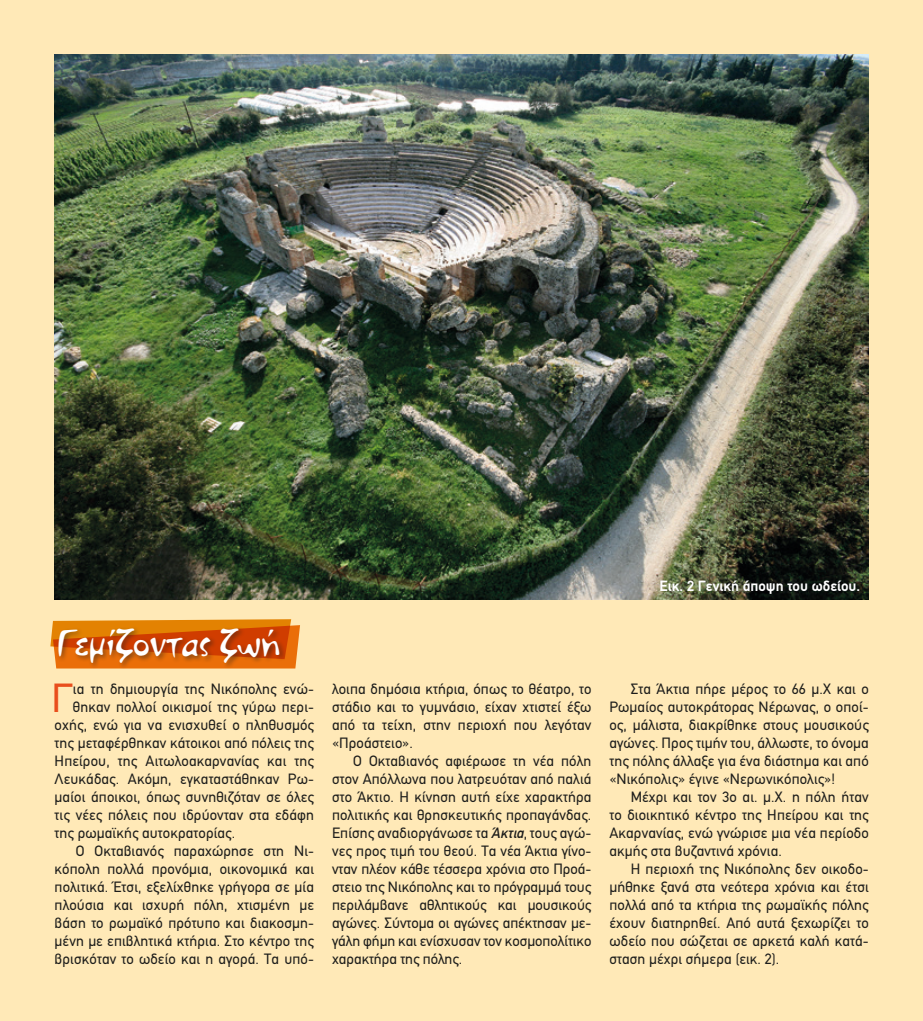
<style>
.page{position:relative;width:923px;height:1021px;background:#fff}
.page>*{position:absolute;margin:0;border:0;box-sizing:border-box;transform-origin:0 0}
.t1{font:40.8px "PF Din Text";color:#e94e1c}
.t2{font:36px "PF Plasmatic";color:#fff}
.t3{font:15px/18px "PF Din Text";letter-spacing:.01em;color:#1d1d1b;text-align:justify}
.t4{font:700 15px "PF Din Text";color:#fff}
.s1{font-weight:500;font-style:italic}
</style>
<div class="page">
<div style="left:0;top:0;width:923px;height:1020px;background:#ffe9b7"></div>
<svg style="left:50px;top:619px;width:250px;height:49px"></svg>
<div style="left:56px;top:626px;width:230px;height:43px;background:#1d1d1b;opacity:.5"></div>
<img style="left:55px;top:54px;width:813px;height:546px">
<h2 class="t2" style="left:56px;top:620px;width:226px">Γεμίζοντας ζωή</h2>
<h1 class="t1" style="left:52px;top:674px;width:23px">Γ</h1>
<p class="t3" style="left:73px;top:679px;width:242px">ια τη δημιουργία της Νικόπολης ενώ-</p>
<p class="t3" style="left:73px;top:697px;width:242px">θηκαν πολλοί οικισμοί της γύρω περι-</p>
<p class="t3" style="left:55px;top:715px;width:261px">οχής, ενώ για να ενισχυθεί ο πληθυσμός</p>
<p class="t3" style="left:55px;top:733px;width:261px">της μεταφέρθηκαν κάτοικοι από πόλεις της</p>
<p class="t3" style="left:55px;top:751px;width:261px">Ηπείρου, της Αιτωλοακαρνανίας και της</p>
<p class="t3" style="left:55px;top:769px;width:261px">Λευκάδας. Ακόμη, εγκαταστάθηκαν Ρω-</p>
<p class="t3" style="left:55px;top:787px;width:261px">μαίοι άποικοι, όπως συνηθιζόταν σε όλες</p>
<p class="t3" style="left:55px;top:805px;width:261px">τις νέες πόλεις που ιδρύονταν στα εδάφη</p>
<p class="t3" style="left:55px;top:823px;width:182px">της ρωμαϊκής αυτοκρατορίας.</p>
<p class="t3" style="left:76px;top:841px;width:240px">Ο Οκταβιανός παραχώρησε στη Νι-</p>
<p class="t3" style="left:55px;top:859px;width:261px">κόπολη πολλά προνόμια, οικονομικά και</p>
<p class="t3" style="left:55px;top:877px;width:261px">πολιτικά. Έτσι, εξελίχθηκε γρήγορα σε μία</p>
<p class="t3" style="left:55px;top:895px;width:261px">πλούσια και ισχυρή πόλη, χτισμένη με</p>
<p class="t3" style="left:55px;top:913px;width:261px">βάση το ρωμαϊκό πρότυπο και διακοσμη-</p>
<p class="t3" style="left:55px;top:931px;width:261px">μένη με επιβλητικά κτήρια. Στο κέντρο της</p>
<p class="t3" style="left:55px;top:949px;width:261px">βρισκόταν το ωδείο και η αγορά. Τα υπό-</p>
<p class="t3" style="left:332px;top:679px;width:261px">λοιπα δημόσια κτήρια, όπως το θέατρο, το στάδιο και το γυμνάσιο, είχαν χτιστεί έξω από τα τείχη, στην περιοχή που λεγόταν «Προάστειο».</p>
<p class="t3" style="left:332px;top:751px;width:261px;text-indent:21px">Ο Οκταβιανός αφιέρωσε τη νέα πόλη στον Απόλλωνα που λατρευόταν από παλιά στο Άκτιο. Η κίνηση αυτή είχε χαρακτήρα πολιτικής και θρησκευτικής προπαγάνδας.<br>Επίσης αναδιοργάνωσε τα <span class="s1">Άκτια</span>, τους αγώ&shy;νες προς τιμή του θεού. Τα νέα Άκτια γίνο&shy;νταν πλέον κάθε τέσσερα χρόνια στο Προά&shy;στειο της Νικόπολης και το πρόγραμμά τους περιλάμβανε αθλητικούς και μουσικούς αγώνες. Σύντομα οι αγώνες απέκτησαν με&shy;γάλη φήμη και ενίσχυσαν τον κοσμοπολίτικο χαρακτήρα της πόλης.</p>
<p class="t4" style="left:659px;top:577px;width:202px">Εικ. 2 Γενική άποψη του ωδείου.</p>
<p class="t3" style="left:609px;top:679px;width:261px;text-indent:21px">Στα Άκτια πήρε μέρος το 66 μ.Χ και ο Ρωμαίος αυτοκράτορας Νέρωνας, ο οποί&shy;ος, μάλιστα, διακρίθηκε στους μουσικούς αγώνες. Προς τιμήν του, άλλωστε, το όνομα της πόλης άλλαξε για ένα διάστημα και από «Νικόπολις» έγινε «Νερωνικόπολις»!</p>
<p class="t3" style="left:609px;top:787px;width:261px;text-indent:21px">Μέχρι και τον 3ο αι. μ.Χ. η πόλη ήταν το διοικητικό κέντρο της Ηπείρου και της Ακαρνανίας, ενώ γνώρισε μια νέα περίοδο ακμής στα βυζαντινά χρόνια.</p>
<p class="t3" style="left:609px;top:859px;width:261px;text-indent:21px">Η περιοχή της Νικόπολης δεν οικοδο&shy;μήθηκε ξανά στα νεότερα χρόνια και έτσι πολλά από τα κτήρια της ρωμαϊκής πόλης έχουν διατηρηθεί. Από αυτά ξεχωρίζει το ωδείο που σώζεται σε αρκετά καλή κατά&shy;σταση μέχρι σήμερα (εικ. 2).</p>
</div>
